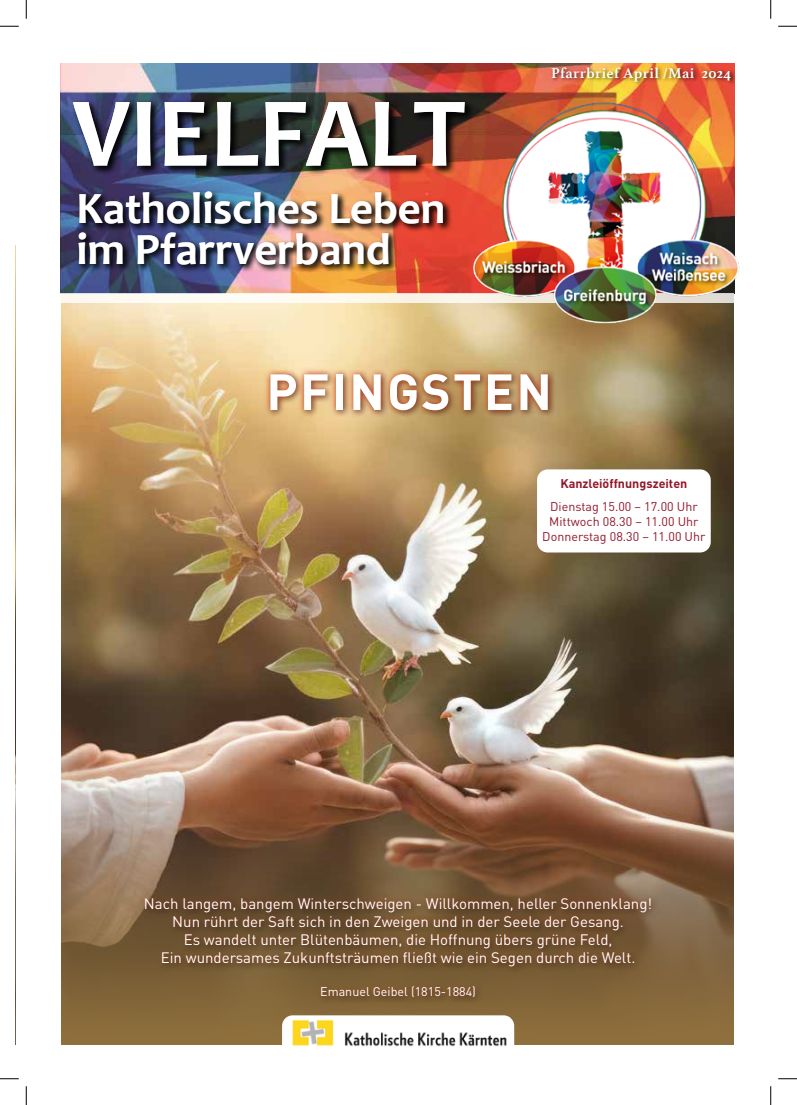
<style>
.page{position:relative;width:797px;height:1105px;background:#fff}
.page>*{position:absolute;margin:0;border:0;box-sizing:border-box;transform-origin:0 0}
.t1{font:700 100px "Candara";color:#fff}
.t2{font:700 50px "DIN Pro";letter-spacing:.045em;color:#fff}
.t3{font:700 44.75px/40.6px "Candara";color:#fff}
.t4{font:15px/18px "DIN Pro";color:#fff;text-align:center}
.t5{font:700 15px "Athelas";letter-spacing:.025em;color:#fff}
.t6{font:12.5px/15px "DIN Pro";color:#93172a;text-align:center}
.t7{font:12.5px "DIN Pro";color:#fff}
.t8{font:700 12.5px "DIN Pro";color:#93172a}
</style>
<div class="page">
<img style="left:61px;top:303px;width:673px;height:512px">
<svg style="left:61px;top:815px;width:673px;height:230px;background:#806040"></svg>
<div style="left:282px;top:1015px;width:232px;height:62px;background:#fff;border-radius:11px"></div>
<img style="left:292px;top:1019px;width:215px;height:28px">
<img style="left:60px;top:63px;width:674px;height:231px">
<div style="left:76px;top:190px;width:376px;height:83px;background:#000;opacity:.75"></div>
<div style="left:71px;top:100px;width:403px;height:76px;background:#000;opacity:.75"></div>
<div style="left:550px;top:66px;width:186px;height:21px;background:#000;opacity:.75"></div>
<div style="left:60px;top:294px;width:674px;height:9px;background:#fdfaf2"></div>
<div style="left:265px;top:369px;width:291px;height:50px;background:#000;opacity:.75"></div>
<div style="left:262px;top:366px;width:294px;height:52px;background:#ff562b;opacity:.75"></div>
<div style="left:141px;top:894px;width:518px;height:111px;background:#000;opacity:.75"></div>
<div style="left:139px;top:892px;width:518px;height:111px;background:#ff562b;opacity:.53"></div>
<div style="left:537px;top:469px;width:173px;height:83px;background:#fff;border-radius:11px"></div>
<img style="left:466px;top:99px;width:274px;height:239px">
<svg style="left:0;top:25px;width:19px;height:2px"></svg>
<svg style="left:778px;top:25px;width:19px;height:2px"></svg>
<svg style="left:0;top:1078px;width:19px;height:1px"></svg>
<svg style="left:778px;top:1078px;width:19px;height:1px"></svg>
<svg style="left:25px;top:0;width:2px;height:19px"></svg>
<svg style="left:25px;top:1086px;width:2px;height:19px"></svg>
<svg style="left:770px;top:0;width:1px;height:19px"></svg>
<svg style="left:770px;top:1086px;width:1px;height:19px"></svg>
<h1 class="t1" style="left:73px;top:70px;width:394px">VIELFALT</h1>
<h3 class="t3" style="left:77px;top:188px;width:370px">Katholisches Leben im Pfarrverband</h3>
<p class="t5" style="left:551px;top:61px;width:181px">Pfarrbrief April /Mai 2024</p>
<h2 class="t2" style="left:266px;top:358px;width:287px">PFINGSTEN</h2>
<p class="t8" style="left:560px;top:475px;width:128px">Kanzleiöffnungszeiten</p>
<p class="t6" style="left:542px;top:498px;width:165px">Dienstag 15.00 – 17.00 Uhr<br>Mittwoch 08.30 – 11.00 Uhr<br>Donnerstag 08.30 – 11.00 Uhr</p>
<p class="t4" style="left:144px;top:894px;width:510px">Nach langem, bangem Winterschweigen - Willkommen, heller Sonnenklang!<br>Nun rührt der Saft sich in den Zweigen und in der Seele der Gesang.<br>Es wandelt unter Blütenbäumen, die Hoffnung übers grüne Feld,<br>Ein wundersames Zukunftsträumen fließt wie ein Segen durch die Welt.</p>
<p class="t7" style="left:320px;top:983px;width:157px">Emanuel Geibel (1815-1884)</p>
</div>
